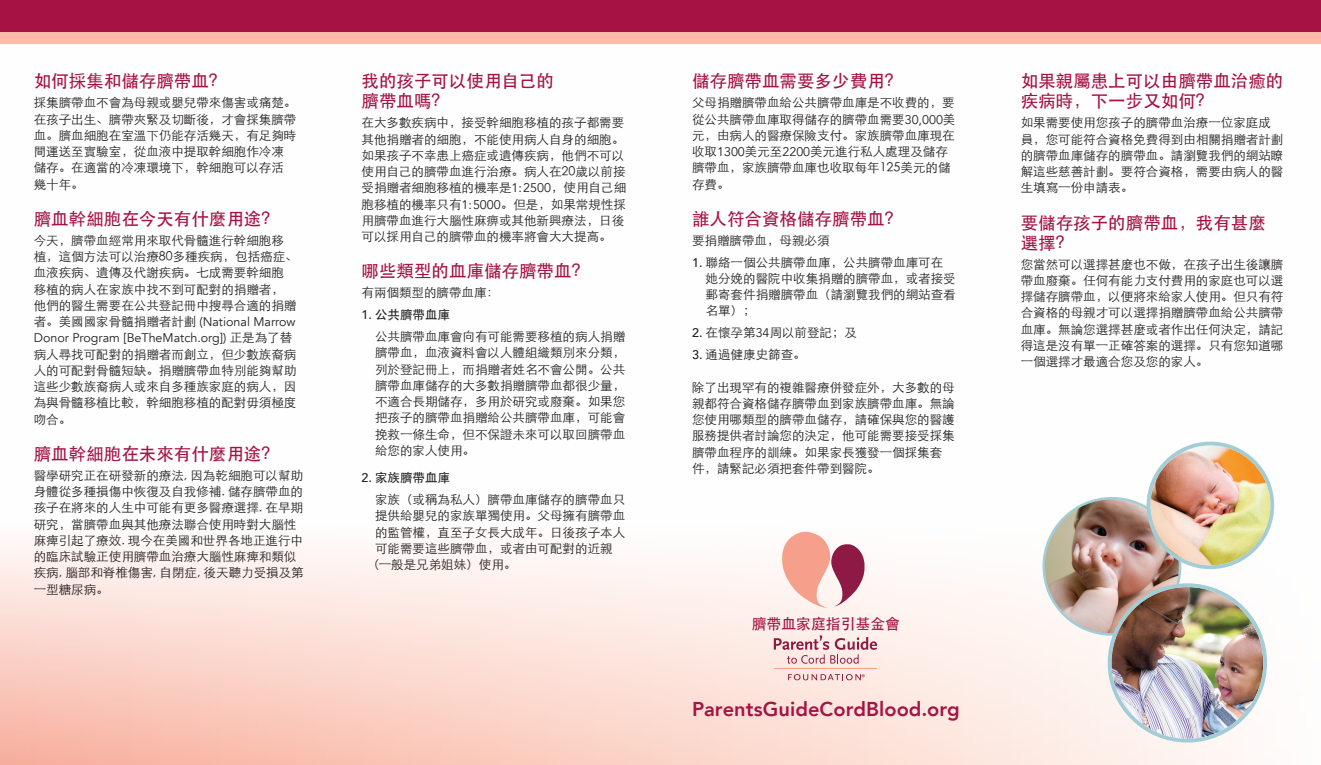
<style>
.page{position:relative;width:1321px;height:765px;background:#fff}
.page>*{position:absolute;margin:0;border:0;box-sizing:border-box;transform-origin:0 0}
.Body{font:800 20px "Avenir";letter-spacing:.005em;color:#a61244}
.Question{font:500 17.5px/20px "ST Heiti SC";color:#a61244}
.Body-2{font:500 14.88px "ST Heiti SC";color:#a61244}
.Body-3{font:300 12.5px/16.2px "ST Heiti SC";color:#231f20}
.BODY_LAST{font:300 12.5px/16.2px "ST Heiti SC";color:#231f20}
.Body-4{font:500 12.5px "ST Heiti SC";color:#231f20}
.s1{font-family:"Avenir";font-weight:400}
.s2{font-family:"Avenir"}
.s3{font-family:"Avenir";font-weight:500}
</style>
<div class="page">
<svg style="left:0;top:441px;width:1275px;height:324px"></svg>
<div style="left:0;top:0;width:1320px;height:37px;background:#a61244"></div>
<div style="left:0;top:32px;width:1320px;height:12px;background:#ffb9a8"></div>
<img style="left:1043px;top:498px;width:136px;height:136px;border-radius:68px">
<img style="left:1111px;top:587px;width:151px;height:152px;border-radius:76px">
<div style="left:1107px;top:583px;width:159px;height:160px;border:4px solid #a3cdd6;border-radius:50%"></div>
<img style="left:1149px;top:445px;width:121px;height:120px;border-radius:60px">
<div style="left:1146px;top:442px;width:127px;height:127px;border:4px solid #a3cdd6;border-radius:50%"></div>
<svg style="left:773px;top:635px;width:103px;height:45px;background:#eac7c8"></svg>
<svg style="left:780px;top:530px;width:85px;height:79px"></svg>
<p class="Question" style="left:34px;top:71px;width:194px">如何採集和儲存臍帶血？</p>
<p class="BODY_LAST" style="left:34px;top:93px;width:264px">採集臍帶血不會為母親或嬰兒帶來傷害或痛楚。在孩子出生、臍帶夾緊及切斷後，才會採集臍帶血。臍血細胞在室溫下仍能存活幾天，有足夠時間運送至實驗室，從血液中提取幹細胞作冷凍儲存。在適當的冷凍環境下，幹細胞可以存活幾十年。</p>
<p class="Question" style="left:34px;top:208px;width:246px">臍血幹細胞在今天有什麼用途？</p>
<p class="Body-3" style="left:34px;top:231px;width:265px">今天，臍帶血經常用來取代骨髓進行幹細胞移植，這個方法可以治療80多種疾病，包括癌症、血液疾病、遺傳及代謝疾病。七成需要幹細胞移植的病人在家族中找不到可配對的捐贈者，他們的醫生需要在公共登記冊中搜尋合適的捐贈者。美國國家骨髓捐贈者計劃 <span class="s1">(National Marrow<br>Donor Program [BeTheMatch.org])</span> 正是為了替病人尋找可配對的捐贈者而創立，但少數族裔病人的可配對骨髓短缺。捐贈臍帶血特別能夠幫助這些少數族裔病人或來自多種族家庭的病人，因為與骨髓移植比較，幹細胞移植的配對毋須極度吻合。</p>
<p class="Question" style="left:34px;top:443px;width:246px">臍血幹細胞在未來有什麼用途？</p>
<p class="Body-3" style="left:34px;top:466px;width:271px">醫學研究正在研發新的療法, 因為乾細胞可以幫助身體從多種損傷中恢復及自我修補. 儲存臍帶血的孩子在將來的人生中可能有更多醫療選擇. 在早期研究，當臍帶血與其他療法聯合使用時對大腦性麻痺引起了療效. 現今在美國和世界各地正進行中的臨床試驗正使用臍帶血治療大腦性麻痺和類似疾病, 腦部和脊椎傷害, 自閉症, 後天聽力受損及第一型糖尿病。</p>
<p class="Question" style="left:361px;top:71px;width:194px">我的孩子可以使用自己的臍帶血嗎？</p>
<p class="Body-3" style="left:361px;top:113px;width:266px">在大多數疾病中，接受幹細胞移植的孩子都需要其他捐贈者的細胞，不能使用病人自身的細胞。如果孩子不幸患上癌症或遺傳疾病，他們不可以使用自己的臍帶血進行治療。病人在20歲以前接受捐贈者細胞移植的機率是<span class="s1">1:2500</span>，使用自己細胞移植的機率只有<span class="s1">1:5000</span>。但是，如果常規性採用臍帶血進行大腦性麻痹或其他新興療法，日後可以採用自己的臍帶血的機率將會大大提高。</p>
<p class="Question" style="left:361px;top:261px;width:229px">哪些類型的血庫儲存臍帶血？</p>
<p class="Body-3" style="left:361px;top:283px;width:139px">有兩個類型的臍帶血庫：</p>
<p class="Body-4" style="left:361px;top:308px;width:90px"><span class="s2">1.</span> 公共臍帶血庫</p>
<p class="Body-3" style="left:375px;top:327px;width:251px;text-align:justify">公共臍帶血庫會向有可能需要移植的病人捐贈臍帶血，血液資料會以人體組織類別來分類，列於登記冊上，而捐贈者姓名不會公開。公共臍帶血庫儲存的大多數捐贈臍帶血都很少量，不適合長期儲存，多用於研究或廢棄。如果您把孩子的臍帶血捐贈給公共臍帶血庫，可能會挽救一條生命，但不保證未來可以取回臍帶血給您的家人使用。</p>
<p class="Body-4" style="left:361px;top:471px;width:90px"><span class="s2">2.</span> 家族臍帶血庫</p>
<p class="Body-3" style="left:375px;top:490px;width:251px;text-align:justify">家族（或稱為私人）臍帶血庫儲存的臍帶血只提供給嬰兒的家族單獨使用。父母擁有臍帶血的監管權，直至子女長大成年。日後孩子本人可能需要這些臍帶血，或者由可配對的近親</p>
<p class="Body-3" style="left:367px;top:555px;width:150px">（一般是兄弟姐妹）使用。</p>
<p class="Question" style="left:692px;top:71px;width:211px">儲存臍帶血需要多少費用？</p>
<p class="Body-3" style="left:692px;top:93px;width:265px">父母捐贈臍帶血給公共臍帶血庫是不收費的，要從公共臍帶血庫取得儲存的臍帶血需要<span class="s1">30,000</span>美元，由病人的醫療保險支付。家族臍帶血庫現在收取<span class="s1">1300</span>美元至<span class="s1">2200</span>美元進行私人處理及儲存臍帶血，家族臍帶血庫也收取每年125美元的儲存費。</p>
<p class="Question" style="left:692px;top:208px;width:211px">誰人符合資格儲存臍帶血？</p>
<p class="Body-3" style="left:692px;top:231px;width:139px">要捐贈臍帶血，母親必須</p>
<p class="Body-3" style="left:705px;top:253px;width:251px;text-indent:-14px"><span class="s3">1.</span> 聯絡一個公共臍帶血庫，公共臍帶血庫可在她分娩的醫院中收集捐贈的臍帶血，或者接受郵寄套件捐贈臍帶血（請瀏覽我們的網站查看名單）；</p>
<p class="Body-3" style="left:692px;top:323px;width:166px"><span class="s3">2.</span> 在懷孕第<span class="s1">34</span>周以前登記；及</p>
<p class="Body-3" style="left:692px;top:345px;width:115px"><span class="s3">3.</span> 通過健康史篩查。</p>
<p class="Body-3" style="left:692px;top:378px;width:264px">除了出現罕有的複雜醫療併發症外，大多數的母親都符合資格儲存臍帶血到家族臍帶血庫。無論您使用哪類型的臍帶血儲存，請確保與您的醫護服務提供者討論您的決定，他可能需要接受採集臍帶血程序的訓練。如果家長獲發一個採集套件，請緊記必須把套件帶到醫院。</p>
<p class="Body-2" style="left:751px;top:615px;width:150px">臍帶血家庭指引基金會</p>
<p class="Body" style="left:692px;top:693px;width:269px">ParentsGuideCordBlood.org</p>
<p class="Question" style="left:1020px;top:71px;width:264px">如果親屬患上可以由臍帶血治癒的疾病時，下一步又如何？</p>
<p class="Body-3" style="left:1020px;top:113px;width:264px">如果需要使用您孩子的臍帶血治療一位家庭成員，您可能符合資格免費得到由相關捐贈者計劃的臍帶血庫儲存的臍帶血。請瀏覽我們的網站瞭解這些慈善計劃。要符合資格，需要由病人的醫生填寫一份申請表。</p>
<p class="Question" style="left:1020px;top:212px;width:246px">要儲存孩子的臍帶血，我有甚麼選擇？</p>
<p class="Body-3" style="left:1020px;top:255px;width:264px;text-align:justify">您當然可以選擇甚麼也不做，在孩子出生後讓臍帶血廢棄。任何有能力支付費用的家庭也可以選擇儲存臍帶血，以便將來給家人使用。但只有符合資格的母親才可以選擇捐贈臍帶血給公共臍帶血庫。無論您選擇甚麼或者作出任何決定，請記得這是沒有單一正確答案的選擇。只有您知道哪一個選擇才最適合您及您的家人。</p>
</div>
